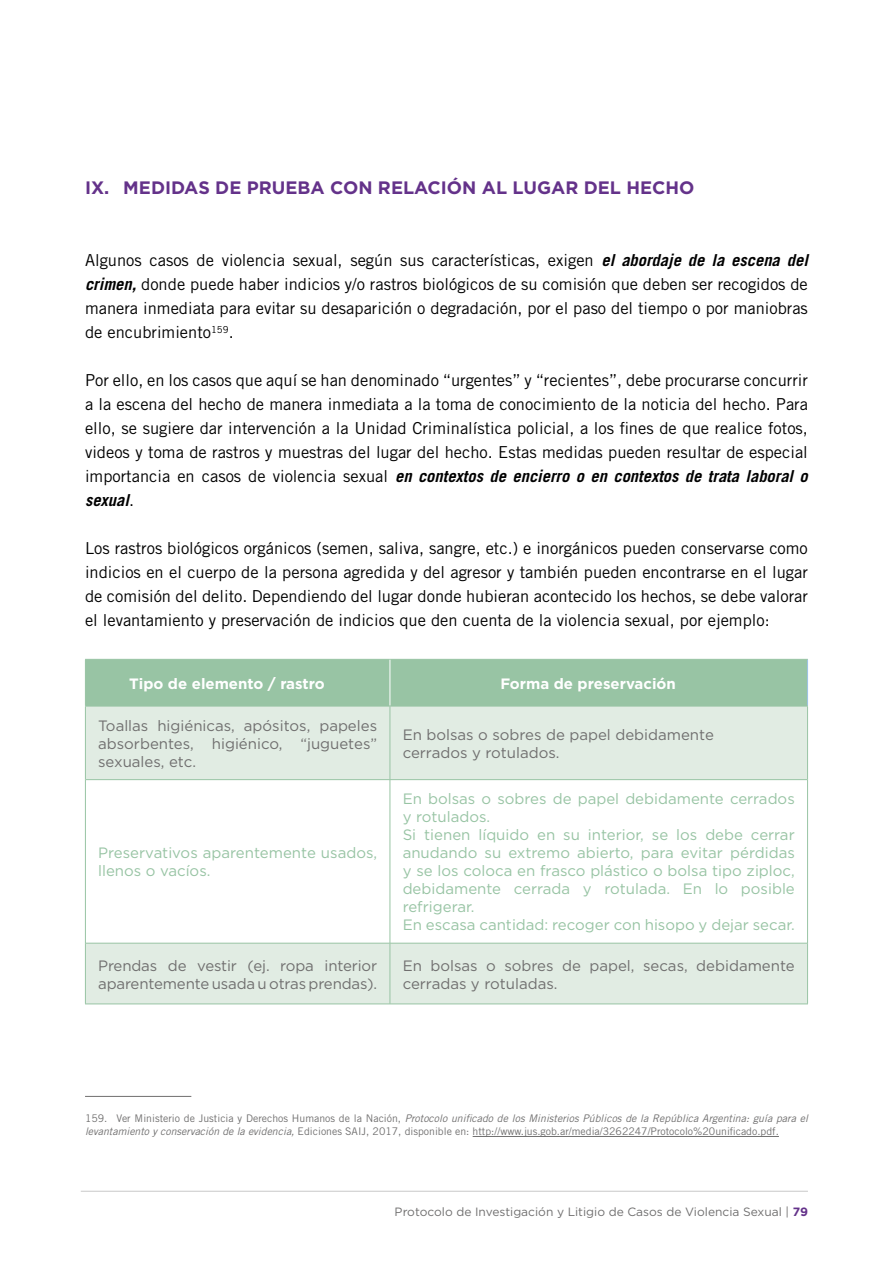
<style>
.page{position:relative;width:893px;height:1263px;background:#fff}
.page>*{position:absolute;margin:0;border:0;box-sizing:border-box;transform-origin:0 0}
.t1{font:700 18px "Gotham";color:#64328a}
.t2{font:16.5px/24px "Trade Gothic LT Std";color:#000;text-align:justify}
.t3{font:15px/18px "Gotham";color:#98c4a4}
.t4{font:15px/18px "Gotham";color:#706f6f}
.t5{font:700 15px "Gotham";color:#fff}
.t6{font:12px "Gotham";color:#706f6f}
.t7{font:10.5px/13.5px "Trade Gothic LT Std";color:#706f6f}
.s1{font-weight:700;font-style:italic}
.s2{font-style:italic}
.s3{font-weight:700;color:#64328a}
</style>
<div class="page">
<hr style="left:81px;top:1191px;width:727px;height:1px;background:#c8c8c8">
<div style="left:86px;top:660px;width:721px;height:46px;background:#98c4a4"></div>
<svg style="left:86px;top:707px;width:721px;height:297px"></svg>
<hr style="left:85px;top:660px;width:1px;height:46px;background:#98c4a4">
<hr style="left:85px;top:659px;width:305px;height:1px;background:#98c4a4">
<hr style="left:390px;top:659px;width:418px;height:1px;background:#98c4a4">
<hr style="left:807px;top:660px;width:1px;height:46px;background:#9cc2e5">
<hr style="left:390px;top:706px;width:1px;height:73px;background:#98c4a4">
<hr style="left:86px;top:779px;width:304px;height:1px;background:#98c4a4">
<hr style="left:390px;top:779px;width:417px;height:1px;background:#98c4a4">
<hr style="left:86px;top:943px;width:304px;height:1px;background:#98c4a4">
<hr style="left:390px;top:943px;width:417px;height:1px;background:#98c4a4">
<hr style="left:390px;top:943px;width:1px;height:61px;background:#98c4a4">
<hr style="left:390px;top:660px;width:1px;height:46px;background:#fff">
<hr style="left:85px;top:706px;width:305px;height:1px;background:#98c4a4">
<hr style="left:85px;top:706px;width:1px;height:74px;background:#98c4a4">
<hr style="left:390px;top:706px;width:418px;height:1px;background:#98c4a4">
<hr style="left:807px;top:706px;width:1px;height:74px;background:#98c4a4">
<hr style="left:85px;top:780px;width:1px;height:163px;background:#98c4a4">
<hr style="left:807px;top:780px;width:1px;height:163px;background:#98c4a4">
<hr style="left:85px;top:943px;width:1px;height:61px;background:#98c4a4">
<hr style="left:807px;top:943px;width:1px;height:61px;background:#98c4a4">
<hr style="left:390px;top:780px;width:1px;height:163px;background:#98c4a4">
<hr style="left:85px;top:1004px;width:305px;height:1px;background:#98c4a4">
<hr style="left:390px;top:1004px;width:418px;height:1px;background:#98c4a4">
<hr style="left:85px;top:1096px;width:106px;height:1px;background:#706f6f">
<hr style="left:473px;top:1136px;width:306px;height:1px;background:#706f6f">
<p class="t1" style="left:85px;top:176px;width:611px">IX. MEDIDAS DE PRUEBA CON RELACIÓN AL LUGAR DEL HECHO</p>
<p class="t2" style="left:85px;top:248px;width:724px">Algunos casos de violencia sexual, según sus características, exigen <span class="s1">el abordaje de la escena del crimen,</span> donde puede haber indicios y/o rastros biológicos de su comisión que deben ser recogidos de manera inmediata para evitar su desaparición o degradación, por el paso del tiempo o por maniobras de encubrimiento<sup>159</sup>.</p>
<p class="t2" style="left:85px;top:368px;width:724px">Por ello, en los casos que aquí se han denominado “urgentes” y “recientes”, debe procurarse concurrir a la escena del hecho de manera inmediata a la toma de conocimiento de la noticia del hecho. Para ello, se sugiere dar intervención a la Unidad Criminalística policial, a los fines de que realice fotos, videos y toma de rastros y muestras del lugar del hecho. Estas medidas pueden resultar de especial importancia en casos de violencia sexual <span class="s1">en contextos de encierro o en contextos de trata laboral o sexual</span>.</p>
<p class="t2" style="left:85px;top:536px;width:724px">Los rastros biológicos orgánicos (semen, saliva, sangre, etc.) e inorgánicos pueden conservarse como indicios en el cuerpo de la persona agredida y del agresor y también pueden encontrarse en el lugar de comisión del delito. Dependiendo del lugar donde hubieran acontecido los hechos, se debe valorar el levantamiento y preservación de indicios que den cuenta de la violencia sexual, por ejemplo:</p>
<p class="t5" style="left:129px;top:673px;width:197px">Tipo de elemento / rastro</p>
<p class="t5" style="left:500px;top:673px;width:177px">Forma de preservación</p>
<p class="t4" style="left:98px;top:716px;width:280px;text-align:justify">Toallas higiénicas, apósitos, papeles absorbentes, higiénico, “juguetes” sexuales, etc.</p>
<p class="t4" style="left:403px;top:725px;width:313px">En bolsas o sobres de papel debidamente cerrados y rotulados.</p>
<p class="t3" style="left:98px;top:844px;width:280px">Preservativos aparentemente usados, llenos o vacíos.</p>
<p class="t3" style="left:403px;top:790px;width:394px">En bolsas o sobres de papel debidamente cerrados y rotulados.<br>Si tienen líquido en su interior, se los debe cerrar anudando su extremo abierto, para evitar pérdidas y se los coloca en frasco plástico o bolsa tipo ziploc, debidamente cerrada y rotulada. En lo posible refrigerar.<br>En escasa cantidad: recoger con hisopo y dejar secar.</p>
<p class="t4" style="left:98px;top:956px;width:280px">Prendas de vestir (ej. ropa interior aparentemente usada u otras prendas).</p>
<p class="t4" style="left:403px;top:956px;width:394px">En bolsas o sobres de papel, secas, debidamente cerradas y rotuladas.</p>
<p class="t7" style="left:85px;top:1111px;width:724px">159. Ver Ministerio de Justicia y Derechos Humanos de la Nación, <span class="s2">Protocolo unificado de los Ministerios Públicos de la República Argentina: guía para el levantamiento y conservación de la evidencia,</span> Ediciones SAIJ, 2017, disponible en: http://www.jus.gob.ar/media/3262247/Protocolo%20unificado.pdf.</p>
<p class="t6" style="left:395px;top:1204px;width:415px">Protocolo de Investigación y Litigio de Casos de Violencia Sexual | <span class="s3">79</span></p>
</div>
